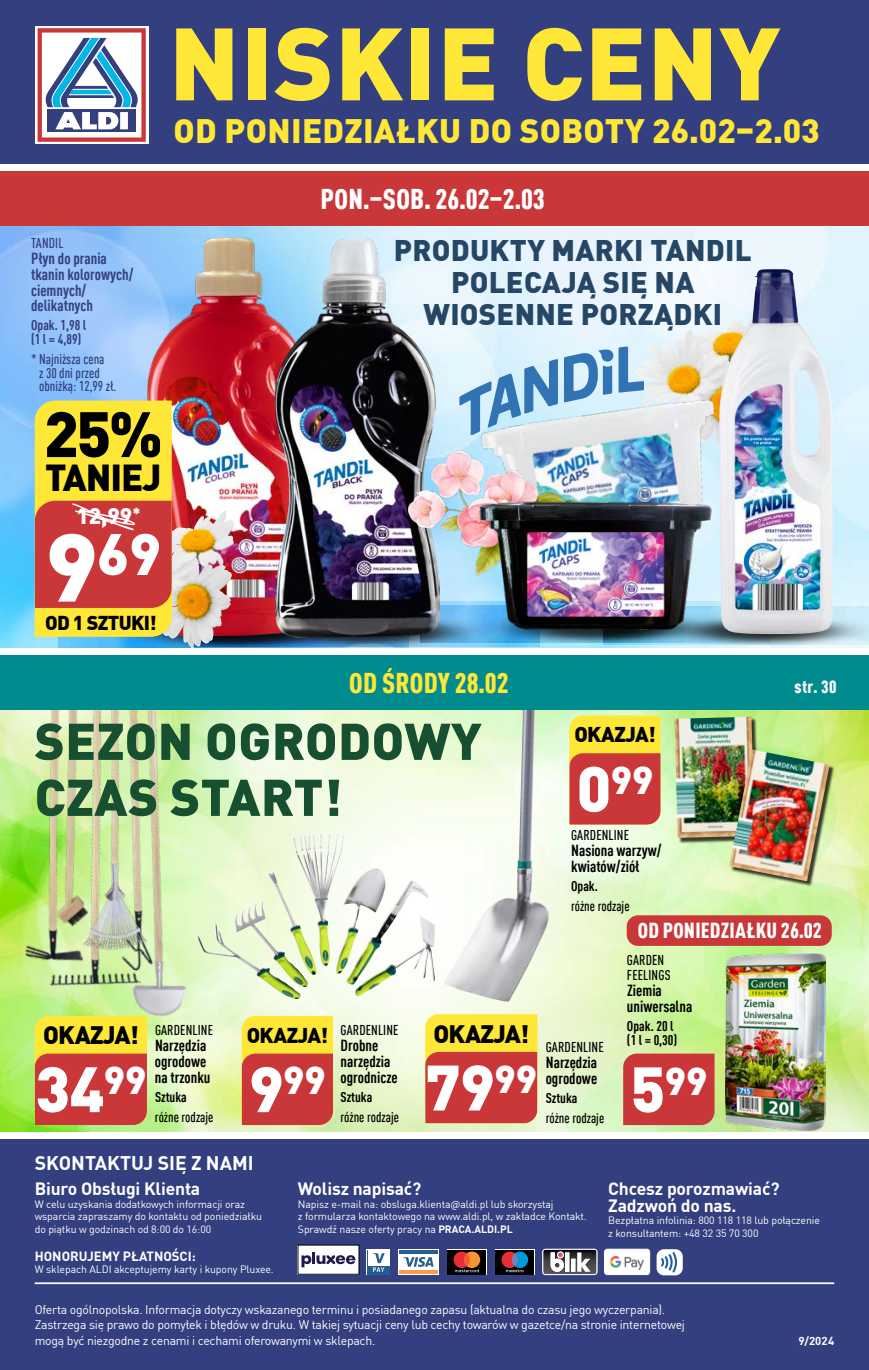
<style>
.page{position:relative;width:869px;height:1370px;background:#fff}
.page>*{position:absolute;margin:0;border:0;box-sizing:border-box;transform-origin:0 0}
.t1{font:900 100.98px "DIN Pro";letter-spacing:.01em;color:#ffe738}
.t2{font:900 63px "DIN Pro";color:#fff}
.t3{font:900 63px "DIN Pro";color:#000}
.t4{font:900 57.57px "DIN Pro";color:#fff}
.t5{font:900 50.75px/56px "DIN Pro";letter-spacing:.01em;color:#174f31}
.t6{font:900 38.32px "DIN Pro";color:#fff}
.t7{font:900 36.75px "DIN Pro";letter-spacing:-.03em;color:#000}
.t8{font:900 33.25px "DIN Pro";letter-spacing:.01em;color:#ffe738}
.t9{font:900 29.22px/32.2px "DIN Pro";letter-spacing:.01em;color:#254765;text-align:center}
.t10{font:900 condensed 28px "DIN Pro";letter-spacing:.01em;color:#fff}
.t11{font:900 condensed 28px "DIN Pro";letter-spacing:.005em;color:#ffe738}
.t12{font:900 24.68px "DIN Pro";letter-spacing:-.03em;color:#000}
.t13{font:900 22.22px "DIN Pro";color:#fff}
.t14{font:900 condensed 21.35px "DIN Pro";letter-spacing:.01em;color:#fff}
.t15{font:900 21px "DIN Pro";letter-spacing:-.03em;color:#000}
.t16{font:900 19.6px "DIN Pro";letter-spacing:-.03em;color:#000}
.t17{font:700 19.25px "DIN Pro";color:#fff}
.t18{font:700 17.5px/17.5px "DIN Pro";letter-spacing:-.01em;color:#fff}
.t19{font:900 condensed 17.5px "DIN Pro";color:#fff}
.t20{font:700 condensed 15.75px/15.8px "DIN Pro";color:#000}
.t21{font:700 condensed 15.75px/15.8px "DIN Pro";color:#333f7e}
.t22{font:500 condensed 14px/15.8px "DIN Pro";letter-spacing:.01em;color:#000}
.t23{font:500 condensed 14px/13.1px "DIN Pro";color:#333f7e}
.t24{font:700 condensed 14px/14px "DIN Pro";color:#000}
.t25{font:700 condensed 14px/14px "DIN Pro";color:#333f7e}
.t26{font:700 13.12px "DIN Pro";color:#fff}
.t27{font:12.25px/15.8px "DIN Pro";letter-spacing:-.02em;color:#fff}
.t28{font:700 11.38px "DIN Pro";color:#fff}
.t29{font:10.5px/12.2px "DIN Pro";letter-spacing:-.01em;color:#fff}
.s1{font-size:94.5px}
.s2{font-size:63px}
.s3{font-weight:700}
</style>
<div class="page">
<div style="left:0;top:1138px;width:868px;height:231px;background:#333f7e"></div>
<div style="left:0;top:0;width:868px;height:164px;background:#333f7e"></div>
<svg style="left:35px;top:26px;width:113px;height:118px"></svg>
<svg style="left:38px;top:28px;width:108px;height:114px"></svg>
<img style="left:0;top:709px;width:868px;height:422px">
<img style="left:0;top:226px;width:868px;height:421px">
<div style="left:298px;top:1244px;width:61px;height:29px;background:#fff"></div>
<svg style="left:301px;top:1252px;width:54px;height:15px"></svg>
<img style="left:58px;top:635px;width:350px;height:12px">
<img style="left:189px;top:635px;width:350px;height:11px">
<img style="left:420px;top:601px;width:45px;height:41px">
<img style="left:602px;top:606px;width:266px;height:38px">
<img style="left:464px;top:380px;width:255px;height:109px">
<img style="left:148px;top:237px;width:165px;height:398px">
<img style="left:275px;top:239px;width:164px;height:398px">
<img style="left:408px;top:447px;width:172px;height:129px">
<img style="left:292px;top:832px;width:81px;height:133px">
<div style="left:675px;top:717px;width:84px;height:126px;background:#000;opacity:.75"></div>
<img style="left:674px;top:716px;width:80px;height:121px">
<div style="left:730px;top:750px;width:104px;height:136px;background:#000;opacity:.75"></div>
<img style="left:728px;top:749px;width:101px;height:132px">
<img style="left:724px;top:953px;width:101px;height:177px">
<img style="left:465px;top:489px;width:260px;height:153px">
<img style="left:719px;top:269px;width:113px;height:365px">
<svg style="left:219px;top:510px;width:6px;height:5px"></svg>
<img style="left:43px;top:709px;width:159px;height:310px">
<img style="left:1px;top:709px;width:185px;height:265px">
<img style="left:1px;top:709px;width:183px;height:225px">
<div style="left:626px;top:915px;width:205px;height:30px;background:#c93739;border-radius:11px"></div>
<svg style="left:459px;top:346px;width:184px;height:89px;background:#abcbe4"></svg>
<svg style="left:35px;top:1015px;width:112px;height:109px;background:#db7639"></svg>
<svg style="left:425px;top:1014px;width:112px;height:109px;background:#dc753a"></svg>
<svg style="left:241px;top:1015px;width:92px;height:109px;background:#dc793c"></svg>
<svg style="left:569px;top:715px;width:91px;height:109px;background:#dc763a"></svg>
<div style="left:623px;top:1053px;width:91px;height:71px;background:#c93739"></div>
<svg style="left:35px;top:400px;width:137px;height:236px;background:#e6993b"></svg>
<hr style="left:35px;top:1282px;width:798px;height:1px;background:#fff">
<svg style="left:495px;top:1273px;width:39px;height:1px"></svg>
<svg style="left:447px;top:1273px;width:39px;height:1px"></svg>
<svg style="left:366px;top:1249px;width:24px;height:25px"></svg>
<svg style="left:367px;top:1249px;width:22px;height:24px"></svg>
<div style="left:368px;top:1250px;width:21px;height:15px;background:#fff"></div>
<svg style="left:372px;top:1253px;width:12px;height:18px"></svg>
<svg style="left:398px;top:1249px;width:40px;height:25px"></svg>
<hr style="left:399px;top:1270px;width:38px;height:3px;background:#f99b4f">
<svg style="left:403px;top:1256px;width:30px;height:10px"></svg>
<svg style="left:399px;top:1249px;width:38px;height:4px"></svg>
<div style="left:447px;top:1249px;width:39px;height:24px;background:#000"></div>
<svg style="left:453px;top:1251px;width:27px;height:21px"></svg>
<div style="left:495px;top:1249px;width:39px;height:24px;background:#000"></div>
<svg style="left:501px;top:1251px;width:27px;height:20px"></svg>
<svg style="left:542px;top:1248px;width:55px;height:26px"></svg>
<svg style="left:656px;top:1248px;width:26px;height:27px"></svg>
<svg style="left:660px;top:1251px;width:16px;height:21px"></svg>
<svg style="left:604px;top:1248px;width:46px;height:26px"></svg>
<img style="left:610px;top:1256px;width:33px;height:13px">
<img style="left:443px;top:709px;width:108px;height:292px">
<div style="left:0;top:655px;width:868px;height:54px;background:#008c8f"></div>
<div style="left:0;top:171px;width:868px;height:55px;background:#c93739"></div>
<h1 class="t1" style="left:169px;top:-17px;width:612px">NISKIE CENY</h1>
<h3 class="t8" style="left:173px;top:104px;width:647px">OD PONIEDZIAŁKU DO SOBOTY 26.02–2.03</h3>
<h3 class="t23" style="left:31px;top:236px;width:34px">TANDIL</h3>
<h3 class="t21" style="left:31px;top:249px;width:104px">Płyn do prania tkanin kolorowych/ ciemnych/ delikatnych</h3>
<h3 class="t25" style="left:31px;top:317px;width:57px">Opak. 1,98 l (1 l = 4,89)</h3>
<h3 class="t23" style="left:39px;top:352px;width:79px;text-indent:-8px">* Najniższa cena<br>z 30 dni przed obniżką: 12,99 zł.</h3>
<h2 class="t3" style="left:44px;top:384px;width:121px">25%</h2>
<h3 class="t7" style="left:45px;top:448px;width:118px">TANIEJ</h3>
<h3 class="t13" style="left:76px;top:498px;width:65px">12,99<sup>*</sup></h3>
<h3 class="t4" style="left:45px;top:508px;width:117px"><span class="s1">9</span>69</h3>
<h3 class="t16" style="left:45px;top:607px;width:113px">OD 1 SZTUKI!</h3>
<h3 class="t10" style="left:320px;top:178px;width:226px">PON.–SOB. 26.02–2.03</h3>
<h3 class="t9" style="left:394px;top:232px;width:359px">PRODUKTY MARKI TANDIL<br>POLECAJĄ SIĘ NA<br>WIOSENNE PORZĄDKI</h3>
<h3 class="t11" style="left:349px;top:662px;width:161px">OD ŚRODY 28.02</h3>
<h3 class="t5" style="left:35px;top:710px;width:448px">SEZON OGRODOWY<br>CZAS START!</h3>
<h3 class="t15" style="left:574px;top:718px;width:83px">OKAZJA!</h3>
<h3 class="t6" style="left:576px;top:749px;width:79px"><span class="s2">0</span>99</h3>
<h3 class="t22" style="left:571px;top:826px;width:59px">GARDENLINE</h3>
<h3 class="t20" style="left:570px;top:841px;width:92px">Nasiona warzyw/ kwiatów/ziół</h3>
<h3 class="t24" style="left:571px;top:877px;width:28px">Opak.</h3>
<h3 class="t22" style="left:570px;top:896px;width:60px">różne rodzaje</h3>
<h3 class="t19" style="left:794px;top:673px;width:43px">str. 30</h3>
<h3 class="t14" style="left:637px;top:914px;width:185px">OD PONIEDZIAŁKU 26.02</h3>
<h3 class="t12" style="left:43px;top:1015px;width:97px">OKAZJA!</h3>
<h3 class="t6" style="left:104px;top:1049px;width:44px">99</h3>
<h2 class="t2" style="left:35px;top:1038px;width:71px">34</h2>
<h3 class="t22" style="left:155px;top:1021px;width:59px">GARDENLINE</h3>
<h3 class="t20" style="left:155px;top:1036px;width:57px">Narzędzia ogrodowe na trzonku</h3>
<h3 class="t24" style="left:155px;top:1088px;width:33px">Sztuka</h3>
<h3 class="t22" style="left:155px;top:1107px;width:60px">różne rodzaje</h3>
<h3 class="t15" style="left:246px;top:1018px;width:83px">OKAZJA!</h3>
<h3 class="t6" style="left:283px;top:1049px;width:44px">99</h3>
<h2 class="t2" style="left:249px;top:1038px;width:37px">9</h2>
<h3 class="t22" style="left:340px;top:1021px;width:59px">GARDENLINE</h3>
<h3 class="t20" style="left:340px;top:1036px;width:59px">Drobne narzędzia ogrodnicze</h3>
<h3 class="t24" style="left:340px;top:1088px;width:33px">Sztuka</h3>
<h3 class="t22" style="left:340px;top:1107px;width:60px">różne rodzaje</h3>
<h3 class="t12" style="left:433px;top:1013px;width:97px">OKAZJA!</h3>
<h3 class="t6" style="left:494px;top:1048px;width:44px">99</h3>
<h2 class="t2" style="left:425px;top:1037px;width:71px">79</h2>
<h3 class="t22" style="left:545px;top:1038px;width:59px">GARDENLINE</h3>
<h3 class="t20" style="left:545px;top:1052px;width:53px">Narzędzia ogrodowe</h3>
<h3 class="t24" style="left:545px;top:1089px;width:33px">Sztuka</h3>
<h3 class="t22" style="left:545px;top:1108px;width:60px">różne rodzaje</h3>
<h3 class="t22" style="left:626px;top:950px;width:45px">GARDEN<br>FEELINGS</h3>
<h3 class="t20" style="left:626px;top:981px;width:67px">Ziemia uniwersalna</h3>
<h3 class="t24" style="left:626px;top:1017px;width:52px">Opak. 20 l (1 l = 0,30)</h3>
<h3 class="t6" style="left:630px;top:1049px;width:79px"><span class="s2">5</span>99</h3>
<h3 class="t17" style="left:35px;top:1147px;width:220px">SKONTAKTUJ SIĘ Z NAMI</h3>
<h3 class="t18" style="left:35px;top:1178px;width:167px">Biuro Obsługi Klienta</h3>
<p class="t29" style="left:35px;top:1197px;width:229px">W celu uzyskania dodatkowych informacji oraz wsparcia zapraszamy do kontaktu od poniedziałku do piątku w godzinach od 8:00 do 16:00</p>
<h3 class="t18" style="left:298px;top:1178px;width:125px">Wolisz napisać?</h3>
<p class="t29" style="left:298px;top:1197px;width:290px">Napisz e-mail na: obsluga.klienta@aldi.pl lub skorzystaj<br>z formularza kontaktowego na www.aldi.pl, w zakładce Kontakt.<br>Sprawdź nasze oferty pracy na <span class="s3">PRACA.ALDI.PL</span></p>
<h3 class="t18" style="left:608px;top:1178px;width:173px">Chcesz porozmawiać?<br>Zadzwoń do nas.</h3>
<p class="t29" style="left:608px;top:1213px;width:213px">Bezpłatna infolinia: 800 118 118 lub połączenie z konsultantem: +48 32 35 70 300</p>
<p class="t26" style="left:35px;top:1245px;width:162px">HONORUJEMY PŁATNOŚCI:</p>
<p class="t29" style="left:35px;top:1262px;width:240px">W sklepach ALDI akceptujemy karty i kupony Pluxee.</p>
<p class="t27" style="left:35px;top:1300px;width:651px">Oferta ogólnopolska. Informacja dotyczy wskazanego terminu i posiadanego zapasu (aktualna do czasu jego wyczerpania).<br>Zastrzega się prawo do pomyłek i błędów w druku. W takiej sytuacji ceny lub cechy towarów w gazetce/na stronie internetowej mogą być niezgodne z cenami i cechami oferowanymi w sklepach.</p>
<p class="t28" style="left:798px;top:1331px;width:37px">9/2024</p>
</div>
